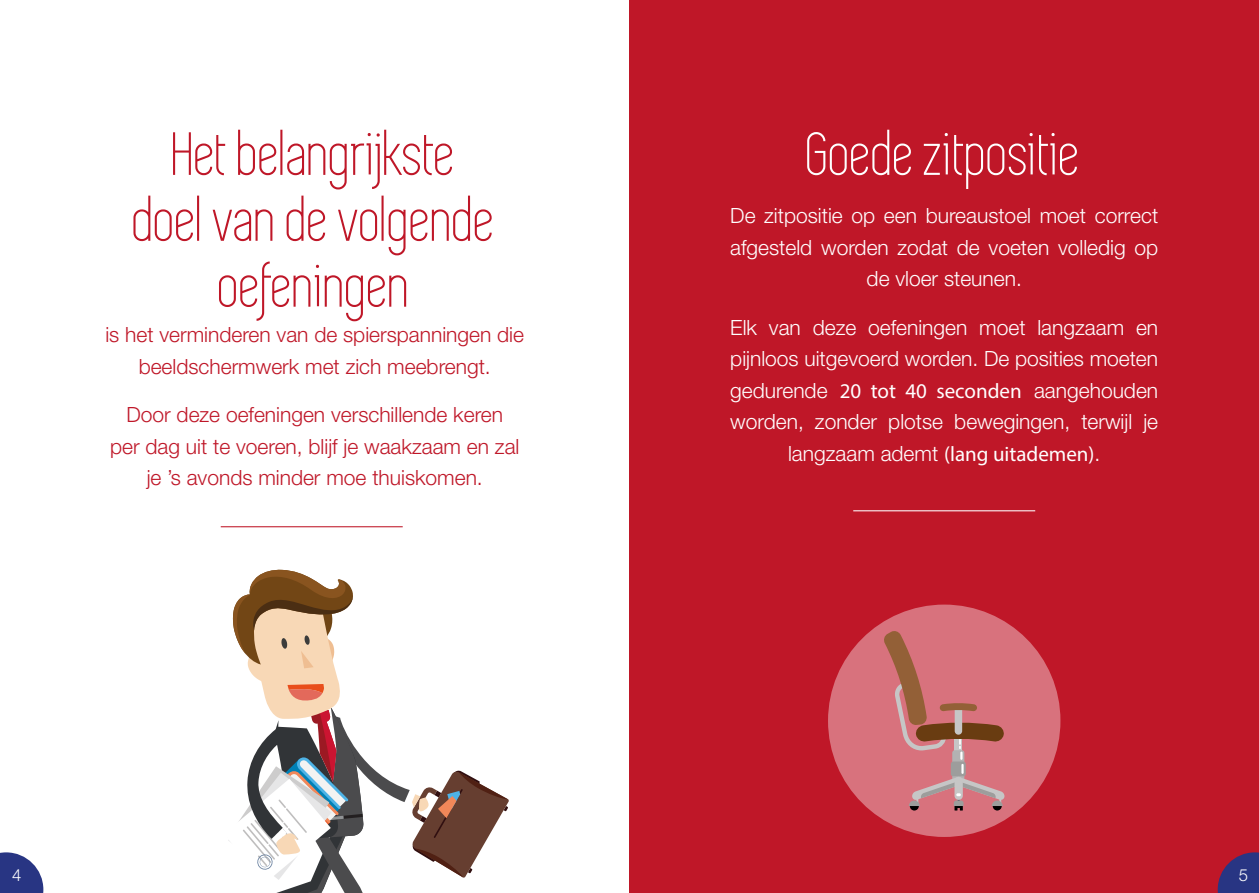
<style>
.page{position:relative;width:1259px;height:893px;background:#fff}
.page>*{position:absolute;margin:0;border:0;box-sizing:border-box;transform-origin:0 0}
.t1{font:63px/65.8px "Simplifica";color:#bf1728;text-align:center}
.t2{font:63px "Simplifica";color:#fff}
.t3{font:300 21px/31.5px "Helvetica Neue";color:#fff;text-align:center}
.t4{font:300 21px/31.5px "Helvetica Neue";color:#bf1728;text-align:center}
.t5{font:21px "Myriad Pro";color:#fff}
.t6{font:300 16.8px "Helvetica Neue";color:#fff}
.s1{font-family:"Myriad Pro";font-weight:400}
.s2{font-family:"Helvetica Neue";font-weight:300}
</style>
<div class="page">
<div style="left:629px;top:0;width:630px;height:893px;background:#bf1728"></div>
<svg style="left:1217px;top:852px;width:42px;height:41px"></svg>
<svg style="left:0;top:852px;width:43px;height:41px"></svg>
<hr style="left:221px;top:526px;width:182px;height:1px;background:#bf1728">
<svg style="left:228px;top:569px;width:281px;height:324px"></svg>
<hr style="left:853px;top:510px;width:182px;height:1px;background:#fff">
<div style="left:828px;top:605px;width:232px;height:232px;background:#d8727d;border-radius:50%"></div>
<svg style="left:884px;top:631px;width:120px;height:179px"></svg>
<h1 class="t1" style="left:133px;top:123px;width:364px">Het belangrijkste doel van de volgende oefeningen</h1>
<p class="t4" style="left:105px;top:319px;width:420px">is het verminderen van de spierspanningen die beeldschermwerk met zich meebrengt.</p>
<p class="t4" style="left:110px;top:399px;width:411px">Door deze oefeningen verschillende keren per dag uit te voeren, blijf je waakzaam en zal je ’s avonds minder moe thuiskomen.</p>
<h1 class="t2" style="left:807px;top:121px;width:276px">Goede zitpositie</h1>
<p class="t3" style="left:730px;top:200px;width:429px">De zitpositie op een bureaustoel moet correct afgesteld worden zodat de voeten volledig op de vloer steunen.</p>
<p class="t3" style="left:730px;top:311px;width:429px;text-align:justify">Elk van deze oefeningen moet langzaam en pijnloos uitgevoerd worden. De posities moeten gedurende <span class="s1">20 tot 40 seconden</span> aangehouden worden, zonder plotse bewegingen, terwijl je</p>
<p class="t5" style="left:788px;top:441px;width:314px"><span class="s2">langzaam ademt</span> (lang uitademen)<span class="s2">.</span></p>
<p class="t6" style="left:12px;top:865px;width:11px">4</p>
<p class="t6" style="left:1238px;top:865px;width:11px">5</p>
</div>
